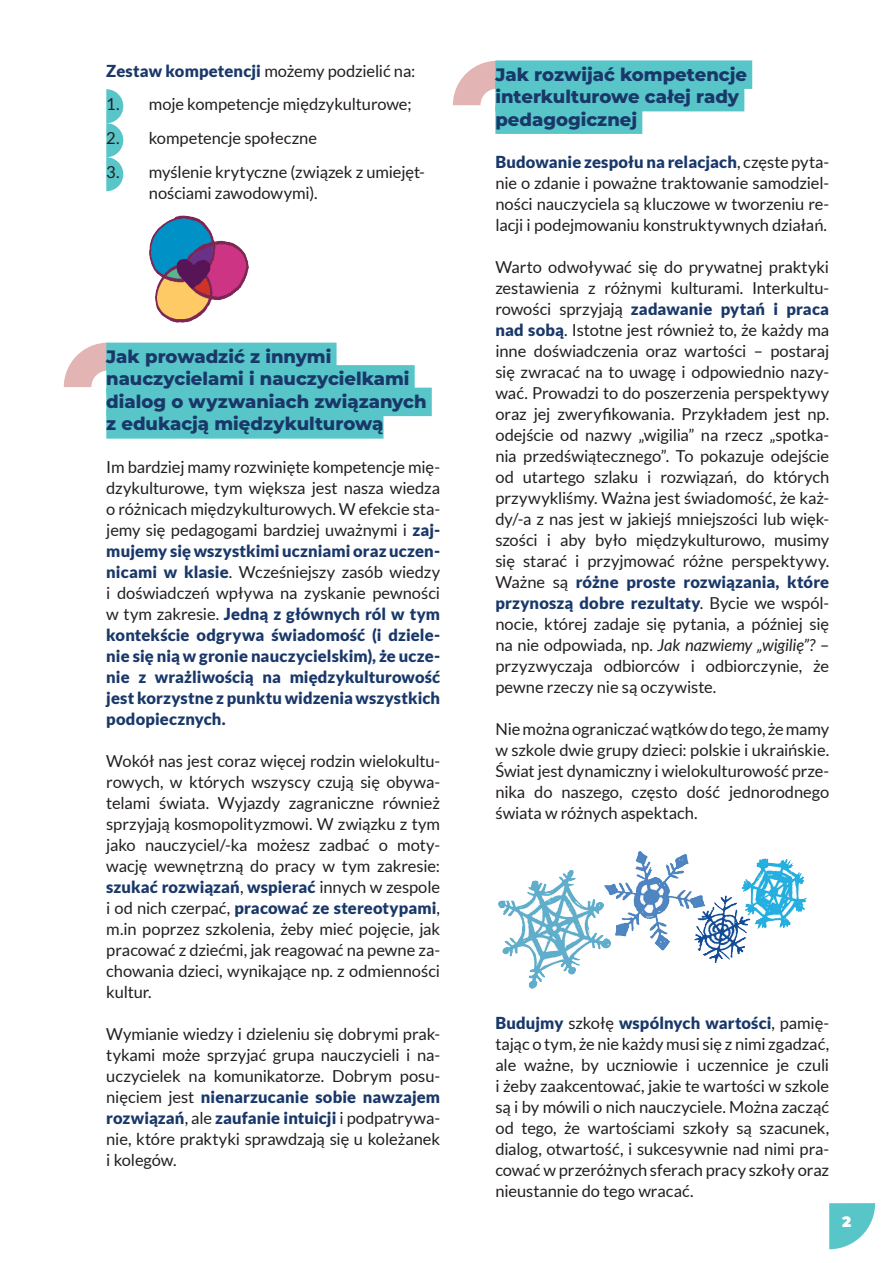
<style>
.page{position:relative;width:893px;height:1263px;background:#fff}
.page>*{position:absolute;margin:0;border:0;box-sizing:border-box;transform-origin:0 0}
.srodtytul{font:800 18px/22.5px "Montserrat";color:#193869}
.body{font:16.5px/21px "Lato";letter-spacing:-.005em;color:#231f20;text-align:justify}
.body-2{font:900 16.5px/21px "Lato";letter-spacing:.005em;color:#193869;text-align:justify}
.t1{font:900 15px "Montserrat Alternates";color:#fff}
.s1{font-weight:900;color:#193869}
.s2{font-weight:400;color:#231f20}
.s3{font-style:italic}
</style>
<div class="page">
<svg style="left:829px;top:1203px;width:46px;height:46px"></svg>
<svg style="left:64px;top:343px;width:42px;height:44px"></svg>
<svg style="left:453px;top:61px;width:42px;height:44px"></svg>
<svg style="left:106px;top:89px;width:17px;height:102px"></svg>
<div style="left:106px;top:343px;width:231px;height:28px;background:#58c5c8"></div>
<div style="left:106px;top:365px;width:309px;height:29px;background:#58c5c8"></div>
<div style="left:106px;top:388px;width:326px;height:28px;background:#58c5c8"></div>
<div style="left:106px;top:410px;width:277px;height:29px;background:#58c5c8"></div>
<div style="left:495px;top:60px;width:257px;height:29px;background:#58c5c8"></div>
<div style="left:495px;top:83px;width:249px;height:28px;background:#58c5c8"></div>
<div style="left:495px;top:105px;width:147px;height:29px;background:#58c5c8"></div>
<img style="left:498px;top:851px;width:309px;height:138px">
<img style="left:149px;top:215px;width:100px;height:108px">
<p class="body" style="left:106px;top:60px;width:310px"><span class="s1">Zestaw kompetencji</span> możemy podzielić na:</p>
<p class="body" style="left:106px;top:94px;width:307px">1. moje kompetencje międzykulturowe;</p>
<p class="body" style="left:106px;top:127px;width:212px">2. kompetencje społeczne</p>
<p class="body" style="left:149px;top:161px;width:278px;text-indent:-43px">3. myślenie krytyczne (związek z umiejęt&shy;nościami zawodowymi).</p>
<p class="srodtytul" style="left:106px;top:344px;width:322px">Jak prowadzić z innymi nauczycielami i nauczycielkami dialog o wyzwaniach związanych z edukacją międzykulturową</p>
<p class="body-2" style="left:106px;top:456px;width:335px"><span class="s2">Im bardziej mamy rozwinięte kompetencje mię&shy;dzykulturowe, tym większa jest nasza wiedza o różnicach międzykulturowych. W efekcie sta&shy;jemy się pedagogami bardziej uważnymi i</span> zaj&shy;mujemy się wszystkimi uczniami oraz uczen&shy;nicami w klasie<span class="s2">. Wcześniejszy zasób wiedzy i doświadczeń wpływa na zyskanie pewności w tym zakresie.</span> Jedną z głównych ról w tym kontekście odgrywa świadomość (i dziele&shy;nie się nią w gronie nauczycielskim), że ucze&shy;nie z wrażliwością na międzykulturowość jest korzystne z punktu widzenia wszystkich podopiecznych.</p>
<p class="body" style="left:106px;top:750px;width:335px">Wokół nas jest coraz więcej rodzin wielokultu&shy;rowych, w których wszyscy czują się obywa&shy;telami świata. Wyjazdy zagraniczne również sprzyjają kosmopolityzmowi. W związku z tym jako nauczyciel/-ka możesz zadbać o moty&shy;wację wewnętrzną do pracy w tym zakresie: <span class="s1">szukać rozwiązań</span>, <span class="s1">wspierać</span> innych w zespole i od nich czerpać, <span class="s1">pracować ze stereotypami</span>, m.in poprzez szkolenia, żeby mieć pojęcie, jak pracować z dziećmi, jak reagować na pewne za&shy;chowania dzieci, wynikające np. z odmienności kultur.</p>
<p class="body" style="left:106px;top:1023px;width:335px">Wymianie wiedzy i dzieleniu się dobrymi prak&shy;tykami może sprzyjać grupa nauczycieli i na&shy;uczycielek na komunikatorze. Dobrym posu&shy;nięciem jest <span class="s1">nienarzucanie sobie nawzajem rozwiązań</span>, ale <span class="s1">zaufanie intuicji</span> i podpatrywa&shy;nie, które praktyki sprawdzają się u koleżanek i kolegów.</p>
<p class="srodtytul" style="left:495px;top:62px;width:253px">Jak rozwijać kompetencje interkulturowe całej rady pedagogicznej</p>
<p class="body" style="left:495px;top:151px;width:335px"><span class="s1">Budowanie zespołu na relacjach</span>, częste pyta&shy;nie o zdanie i poważne traktowanie samodziel&shy;ności nauczyciela są kluczowe w tworzeniu re&shy;lacji i podejmowaniu konstruktywnych działań.</p>
<p class="body" style="left:495px;top:256px;width:335px">Warto odwoływać się do prywatnej praktyki zestawienia z różnymi kulturami. Interkultu&shy;rowości sprzyjają <span class="s1">zadawanie pytań i praca nad sobą</span>. Istotne jest również to, że każdy ma inne doświadczenia oraz wartości – postaraj się zwracać na to uwagę i odpowiednio nazy&shy;wać. Prowadzi to do poszerzenia perspektywy oraz jej zweryfikowania. Przykładem jest np. odejście od nazwy „wigilia” na rzecz „spotka&shy;nia przedświątecznego”. To pokazuje odejście od utartego szlaku i rozwiązań, do których przywykliśmy. Ważna jest świadomość, że każ&shy;dy/-a z nas jest w jakiejś mniejszości lub więk&shy;szości i aby było międzykulturowo, musimy się starać i przyjmować różne perspektywy.<br>Ważne są <span class="s1">różne proste rozwiązania, które przynoszą dobre rezultaty</span>. Bycie we wspól&shy;nocie, której zadaje się pytania, a później się na nie odpowiada, np. <span class="s3">Jak nazwiemy „wigilię”?</span> – przyzwyczaja odbiorców i odbiorczynie, że pewne rzeczy nie są oczywiste.</p>
<p class="body" style="left:495px;top:718px;width:335px">Nie można ograniczać wątków do tego, że mamy w szkole dwie grupy dzieci: polskie i ukraińskie.<br>Świat jest dynamiczny i wielokulturowość prze&shy;nika do naszego, często dość jednorodnego świata w różnych aspektach.</p>
<p class="body" style="left:495px;top:1012px;width:335px"><span class="s1">Budujmy</span> szkołę <span class="s1">wspólnych wartości</span>, pamię&shy;tając o tym, że nie każdy musi się z nimi zgadzać, ale ważne, by uczniowie i uczennice je czuli i żeby zaakcentować, jakie te wartości w szkole są i by mówili o nich nauczyciele. Można zacząć od tego, że wartościami szkoły są szacunek, dialog, otwartość, i sukcesywnie nad nimi pra&shy;cować w przeróżnych sferach pracy szkoły oraz nieustannie do tego wracać.</p>
<p class="t1" style="left:842px;top:1211px;width:11px">2</p>
</div>
